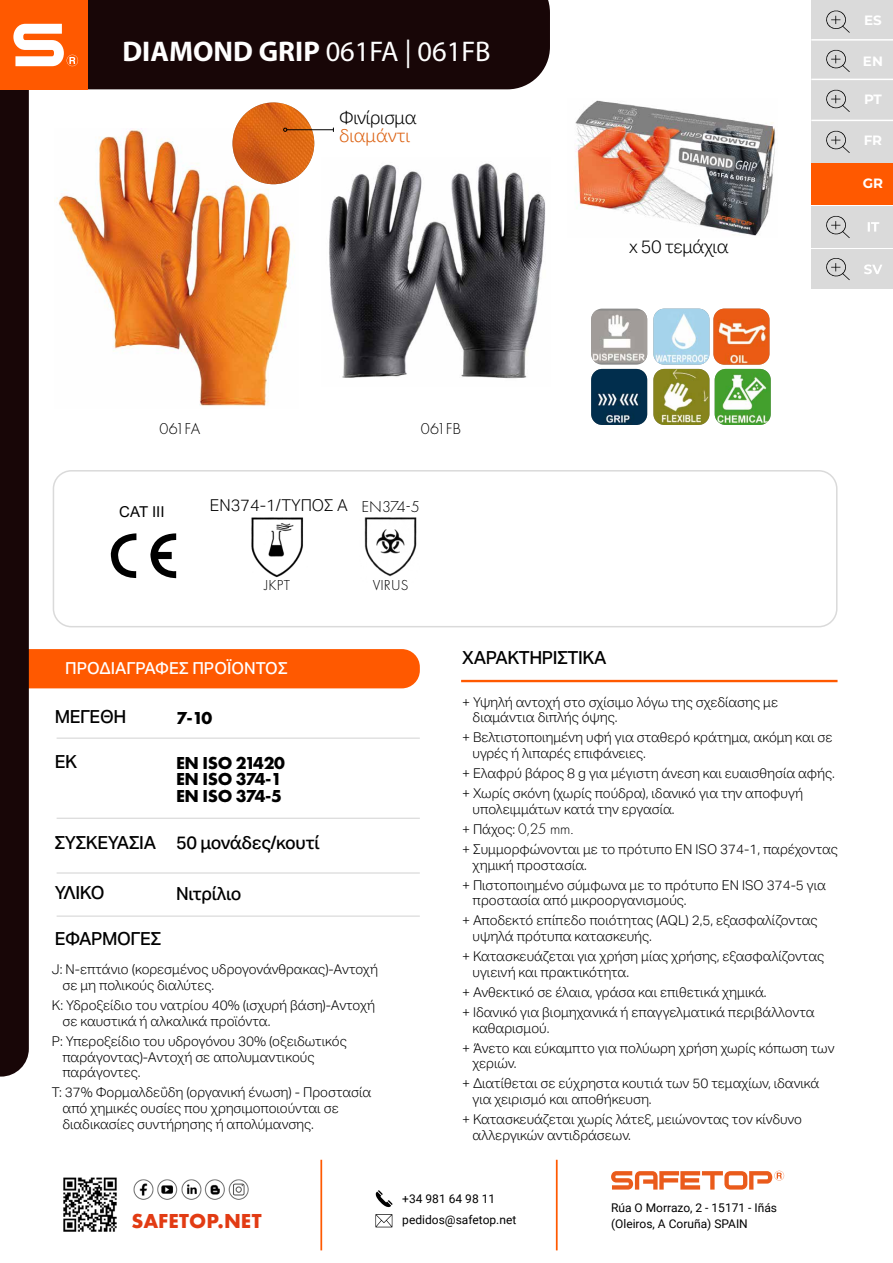
<style>
.page{position:relative;width:893px;height:1263px;background:#fff}
.page>*{position:absolute;margin:0;border:0;box-sizing:border-box;transform-origin:0 0}
.t1{font:700 28.5px "Myriad Pro";color:#fff}
.t2{font:700 21px "Futura PT";color:#e23b13}
.t3{font:500 18px "Aktiv Grotesk";letter-spacing:-.02em;color:#000}
.t4{font:700 18px/16.5px "Futura PT";letter-spacing:-.02em;color:#000}
.t5{font:300 18px "Aktiv Grotesk";letter-spacing:-.02em;color:#000}
.t6{font:300 18px "Aktiv Grotesk";color:#dc6314}
.t7{font:500 16.5px "Aktiv Grotesk";color:#fff}
.t8{font:300 16.35px "Futura PT";letter-spacing:.005em;color:#000}
.t9{font:300 16.35px "Aktiv Grotesk";color:#000}
.t10{font:300 15px "Futura PT";letter-spacing:.01em;color:#000}
.t11{font:15px "Arial";color:#000}
.t12{font:300 13.5px/20px "Aktiv Grotesk";color:#000}
.t13{font:700 13.5px "Montserrat";color:#fff}
.t14{font:12px/16.5px "Roboto";color:#000}
.s1{font-weight:400}
.s2{font-family:"Futura PT";font-size:15.75px}
</style>
<div class="page">
<div style="left:0;top:649px;width:420px;height:39px;background:#ff5900;border-radius:18px"></div>
<div style="left:88px;top:0;width:462px;height:89px;background:#180607"></div>
<div style="left:0;top:0;width:88px;height:89px;background:#ff5900"></div>
<svg style="left:0;top:23px;width:78px;height:1053px"></svg>
<svg style="left:375px;top:1214px;width:17px;height:13px"></svg>
<svg style="left:376px;top:1190px;width:16px;height:17px"></svg>
<svg style="left:611px;top:1171px;width:173px;height:18px"></svg>
<img style="left:133px;top:1179px;width:116px;height:20px">
<hr style="left:320px;top:1160px;width:2px;height:90px;background:#ff5900">
<hr style="left:556px;top:1160px;width:2px;height:90px;background:#ff5900">
<img style="left:63px;top:1177px;width:54px;height:55px">
<div style="left:811px;top:0;width:82px;height:39px;background:#dadada"></div>
<svg style="left:826px;top:10px;width:24px;height:23px"></svg>
<div style="left:811px;top:39px;width:82px;height:41px;background:#dadada"></div>
<svg style="left:826px;top:49px;width:24px;height:23px"></svg>
<div style="left:811px;top:80px;width:82px;height:41px;background:#dadada"></div>
<svg style="left:826px;top:89px;width:24px;height:23px"></svg>
<div style="left:811px;top:121px;width:82px;height:41px;background:#dadada"></div>
<svg style="left:826px;top:130px;width:24px;height:23px"></svg>
<hr style="left:811px;top:79px;width:82px;height:1px;background:#fff">
<hr style="left:811px;top:39px;width:82px;height:2px;background:#fff">
<hr style="left:811px;top:120px;width:82px;height:1px;background:#fff">
<div style="left:811px;top:164px;width:82px;height:41px;background:#ff5900"></div>
<div style="left:811px;top:206px;width:82px;height:41px;background:#dadada"></div>
<svg style="left:868px;top:222px;width:11px;height:10px"></svg>
<svg style="left:826px;top:216px;width:24px;height:22px"></svg>
<div style="left:811px;top:249px;width:82px;height:39px;background:#dadada"></div>
<svg style="left:864px;top:264px;width:18px;height:10px"></svg>
<svg style="left:826px;top:258px;width:24px;height:22px"></svg>
<div style="left:53px;top:470px;width:784px;height:157px;border:2px solid #dadada;border-radius:18px"></div>
<svg style="left:111px;top:533px;width:25px;height:45px"></svg>
<svg style="left:150px;top:533px;width:26px;height:46px"></svg>
<div style="left:461px;top:680px;width:376px;height:2px;border:2px solid #ff5900"></div>
<hr style="left:57px;top:737px;width:363px;height:2px;background:#dadada">
<hr style="left:57px;top:872px;width:363px;height:2px;background:#dadada">
<hr style="left:57px;top:915px;width:363px;height:2px;background:#dadada">
<hr style="left:57px;top:818px;width:363px;height:1px;background:#dadada">
<div style="left:591px;top:309px;width:56px;height:56px;background:#949290;border-radius:11px"></div>
<img style="left:591px;top:311px;width:56px;height:52px">
<img style="left:591px;top:369px;width:56px;height:56px">
<img style="left:653px;top:309px;width:56px;height:56px">
<img style="left:713px;top:309px;width:56px;height:56px">
<img style="left:715px;top:369px;width:56px;height:56px">
<img style="left:653px;top:369px;width:56px;height:56px">
<img style="left:575px;top:100px;width:201px;height:136px">
<img style="left:251px;top:517px;width:52px;height:61px">
<img style="left:364px;top:517px;width:53px;height:60px">
<img style="left:55px;top:129px;width:244px;height:279px">
<img style="left:329px;top:163px;width:217px;height:216px">
<img style="left:233px;top:102px;width:81px;height:82px;border-radius:41px">
<hr style="left:287px;top:129px;width:46px;height:1px;background:#000">
<svg style="left:283px;top:128px;width:4px;height:4px"></svg>
<h1 class="t1" style="left:122px;top:33px;width:370px">DIAMOND GRIP <span class="s1">061FA | 061FB</span></h1>
<h3 class="t5" style="left:339px;top:107px;width:79px">Φινίρισμα</h3>
<h3 class="t6" style="left:339px;top:125px;width:73px">διαμάντι</h3>
<h3 class="t5" style="left:629px;top:236px;width:101px">x 50 τεμάχια</h3>
<p class="t13" style="left:864px;top:11px;width:19px">ES</p>
<p class="t13" style="left:863px;top:51px;width:21px">EN</p>
<p class="t13" style="left:864px;top:90px;width:19px">PT</p>
<p class="t13" style="left:864px;top:131px;width:20px">FR</p>
<p class="t13" style="left:863px;top:174px;width:22px">GR</p>
<p class="t8" style="left:160px;top:419px;width:42px">061FA</p>
<p class="t8" style="left:421px;top:419px;width:42px">061FB</p>
<p class="t11" style="left:119px;top:502px;width:47px">CAT III</p>
<p class="t9" style="left:210px;top:496px;width:140px">EN374-1/ΤΥΠΟΣ Α</p>
<p class="t8" style="left:361px;top:497px;width:60px">EN374-5</p>
<p class="t10" style="left:265px;top:576px;width:27px">JKPT</p>
<p class="t10" style="left:373px;top:576px;width:37px">VIRUS</p>
<p class="t7" style="left:65px;top:659px;width:224px">ΠΡΟΔΙΑΓΡΑΦΈΣ ΠΡΟΪΌΝΤΟΣ</p>
<h3 class="t3" style="left:55px;top:706px;width:73px">ΜΕΓΕΘΗ</h3>
<h3 class="t4" style="left:176px;top:709px;width:38px">7-10</h3>
<h3 class="t3" style="left:55px;top:751px;width:24px">ΕΚ</h3>
<h3 class="t4" style="left:176px;top:754px;width:110px">EN ISO 21420<br>EN ISO 374-1<br>EN ISO 374-5</h3>
<h3 class="t3" style="left:55px;top:832px;width:103px">ΣΥΣΚΕΥΑΣΙΑ</h3>
<h3 class="t3" style="left:55px;top:882px;width:51px">ΥΛΙΚΟ</h3>
<h3 class="t3" style="left:55px;top:928px;width:108px">ΕΦΑΡΜΟΓΕΣ</h3>
<h3 class="t3" style="left:176px;top:832px;width:145px">50 μονάδες/κουτί</h3>
<h3 class="t3" style="left:176px;top:883px;width:67px">Νιτρίλιο</h3>
<p class="t12" style="left:62px;top:962px;width:317px;line-height:15.8px;text-indent:-11px">J: N-επτάνιο (κορεσμένος υδρογονάνθρακας)-Αντοχή σε μη πολικούς διαλύτες.</p>
<p class="t12" style="left:62px;top:997px;width:314px;line-height:15.8px;text-indent:-11px">K: Υδροξείδιο του νατρίου 40% (ισχυρή βάση)-Αντοχή σε καυστικά ή αλκαλικά προϊόντα.</p>
<p class="t12" style="left:62px;top:1033px;width:286px;line-height:15.8px;text-indent:-11px">P: Υπεροξείδιο του υδρογόνου 30% (οξειδωτικός παράγοντας)-Αντοχή σε απολυμαντικούς παράγοντες.</p>
<p class="t12" style="left:62px;top:1085px;width:310px;line-height:15.8px;text-indent:-11px">T: 37% Φορμαλδεΰδη (οργανική ένωση) - Προστασία από χημικές ουσίες που χρησιμοποιούνται σε διαδικασίες συντήρησης ή απολύμανσης.</p>
<h3 class="t3" style="left:462px;top:647px;width:146px">ΧΑΡΑΚΤΗΡΙΣΤΙΚΆ</h3>
<p class="t12" style="left:473px;top:694px;width:307px;line-height:15.8px;text-indent:-11px">+ Υψηλή αντοχή στο σχίσιμο λόγω της σχεδίασης με διαμάντια διπλής όψης.</p>
<p class="t12" style="left:473px;top:730px;width:361px;line-height:15.8px;text-indent:-11px">+ Βελτιστοποιημένη υφή για σταθερό κράτημα, ακόμη και σε υγρές ή λιπαρές επιφάνειες.</p>
<p class="t12" style="left:462px;top:763px;width:374px">+ Ελαφρύ βάρος 8 g για μέγιστη άνεση και ευαισθησία αφής. + Χωρίς σκόνη (χωρίς πούδρα), ιδανικό για την αποφυγή</p>
<p class="t12" style="left:462px;top:799px;width:377px;text-indent:11px">υπολειμμάτων κατά την εργασία.<br>+ Πάχος: <span class="s2">0,25 mm.<br></span>+ Συμμορφώνονται με το πρότυπο EN ISO 374-1, παρέχοντας</p>
<p class="t12" style="left:462px;top:855px;width:365px;text-indent:11px">χημική προστασία.<br>+ Πιστοποιημένο σύμφωνα με το πρότυπο EN ISO 374-5 για</p>
<p class="t12" style="left:462px;top:891px;width:357px;text-indent:11px">προστασία από μικροοργανισμούς.<br>+ Αποδεκτό επίπεδο ποιότητας (AQL) 2,5, εξασφαλίζοντας</p>
<p class="t12" style="left:462px;top:926px;width:364px;text-indent:11px">υψηλά πρότυπα κατασκευής.<br>+ Κατασκευάζεται για χρήση μίας χρήσης, εξασφαλίζοντας</p>
<p class="t12" style="left:462px;top:962px;width:354px;text-indent:11px">υγιεινή και πρακτικότητα.<br>+ Ανθεκτικό σε έλαια, γράσα και επιθετικά χημικά.<br>+ Ιδανικό για βιομηχανικά ή επαγγελματικά περιβάλλοντα</p>
<p class="t12" style="left:462px;top:1018px;width:374px;text-indent:11px">καθαρισμού.<br>+ Άνετο και εύκαμπτο για πολύωρη χρήση χωρίς κόπωση των</p>
<p class="t12" style="left:462px;top:1054px;width:359px;text-indent:11px">χεριών.<br>+ Διατίθεται σε εύχρηστα κουτιά των 50 τεμαχίων, ιδανικά</p>
<p class="t12" style="left:462px;top:1089px;width:341px;text-indent:11px">για χειρισμό και αποθήκευση.<br>+ Κατασκευάζεται χωρίς λάτεξ, μειώνοντας τον κίνδυνο</p>
<p class="t12" style="left:473px;top:1125px;width:160px">αλλεργικών αντιδράσεων.</p>
<p class="t14" style="left:402px;top:1190px;width:94px">+34 981 64 98 11</p>
<h2 class="t2" style="left:131px;top:1207px;width:132px">SAFETOP.NET</h2>
<p class="t14" style="left:402px;top:1211px;width:116px">pedidos@safetop.net</p>
<p class="t14" style="left:611px;top:1198px;width:168px">Rúa O Morrazo, 2 - 15171 - Iñás (Oleiros, A Coruña) SPAIN</p>
</div>
